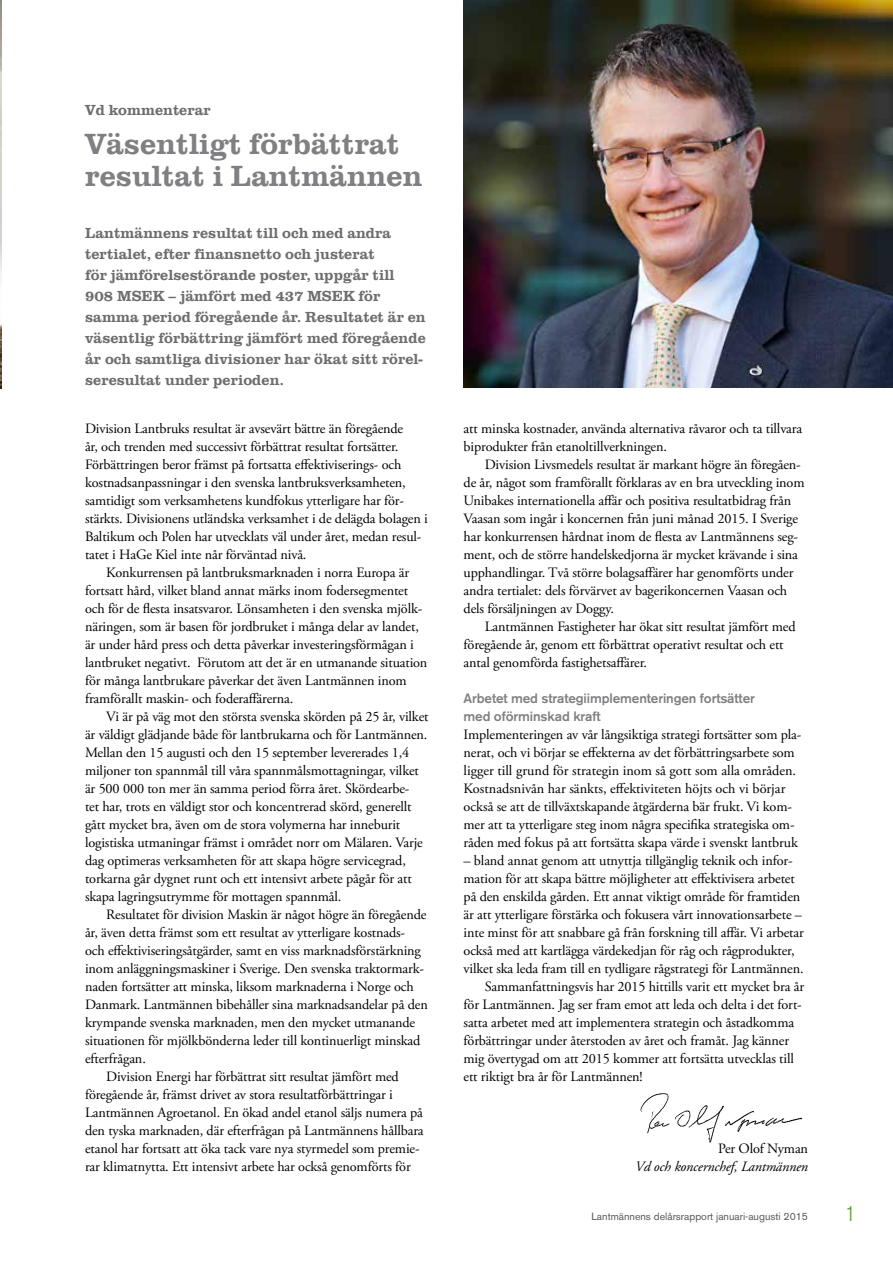
<style>
.page{position:relative;width:893px;height:1263px;background:#fff}
.page>*{position:absolute;margin:0;border:0;box-sizing:border-box;transform-origin:0 0}
.t1{font:500 30px/31.5px "URW Clarendon T";color:#808084}
.t2{font:300 21px "Akzidenz Grotesk BE";color:#5e9732}
.t3{font:500 15px/21px "URW Clarendon T";color:#6d6d70}
.t4{font:14.25px/18px "Adobe Garamond Pro";letter-spacing:-.01em;color:#000}
.t5{font:italic 14.25px "Adobe Garamond Pro";letter-spacing:-.01em;color:#000}
.t6{font:500 13.5px/18px "Akzidenz Grotesk BE";letter-spacing:-.01em;color:#808084}
.t7{font:10.5px "Akzidenz Grotesk BE";color:#58565a}
</style>
<div class="page">
<img style="left:640px;top:1093px;width:163px;height:50px">
<img style="left:464px;top:0;width:429px;height:387px">
<img style="left:0;top:0;width:1px;height:388px">
<p class="t3" style="left:85px;top:100px;width:127px">Vd kommenterar</p>
<h1 class="t1" style="left:85px;top:129px;width:339px">Väsentligt förbättrat resultat i Lantmännen</h1>
<p class="t3" style="left:85px;top:223px;width:342px">Lantmännens resultat till och med andra tertialet, efter finansnetto och justerat<br>för jämförelsestörande poster, uppgår till 908 MSEK – jämfört med 437 MSEK för samma period föregående år. Resultatet är en väsentlig förbättring jämfört med föregående år och samtliga divisioner har ökat sitt rörel&shy;seresultat under perioden.</p>
<p class="t4" style="left:85px;top:420px;width:344px">Division Lantbruks resultat är avsevärt bättre än föregående<br>år, och trenden med successivt förbättrat resultat fortsätter.<br>Förbättringen beror främst på fortsatta effektiviserings- och kostnadsanpassningar i den svenska lantbruksverksamheten, samtidigt som verksamhetens kundfokus ytterligare har för&shy;stärkts. Divisionens utländska verksamhet i de delägda bolagen i Baltikum och Polen har utvecklats väl under året, medan resul&shy;tatet i HaGe Kiel inte når förväntad nivå.</p>
<p class="t4" style="left:85px;top:564px;width:344px;text-indent:21px">Konkurrensen på lantbruksmarknaden i norra Europa är fortsatt hård, vilket bland annat märks inom fodersegmentet och för de flesta insatsvaror. Lönsamheten i den svenska mjölk&shy;näringen, som är basen för jordbruket i många delar av landet, är under hård press och detta påverkar investeringsförmågan i lantbruket negativt. Förutom att det är en utmanande situation för många lantbrukare påverkar det även Lantmännen inom framförallt maskin- och foderaffärerna.</p>
<p class="t4" style="left:85px;top:708px;width:345px;text-indent:21px">Vi är på väg mot den största svenska skörden på 25 år, vilket är väldigt glädjande både för lantbrukarna och för Lantmännen.<br>Mellan den 15 augusti och den 15 september levererades 1,4 miljoner ton spannmål till våra spannmålsmottagningar, vilket är 500 000 ton mer än samma period förra året. Skördearbe-<br>tet har, trots en väldigt stor och koncentrerad skörd, generellt gått mycket bra, även om de stora volymerna har inneburit logistiska utmaningar främst i området norr om Mälaren. Varje dag optimeras verksamheten för att skapa högre servicegrad, torkarna går dygnet runt och ett intensivt arbete pågår för att skapa lagringsutrymme för mottagen spannmål.</p>
<p class="t4" style="left:106px;top:906px;width:322px">Resultatet för division Maskin är något högre än föregående</p>
<p class="t4" style="left:85px;top:924px;width:322px">år, även detta främst som ett resultat av ytterligare kostnads-</p>
<p class="t4" style="left:85px;top:942px;width:337px">och effektiviseringsåtgärder, samt en viss marknadsförstärkning</p>
<p class="t4" style="left:85px;top:960px;width:340px">inom anläggningsmaskiner i Sverige. Den svenska traktormark-</p>
<p class="t4" style="left:85px;top:978px;width:330px">naden fortsätter att minska, liksom marknaderna i Norge och</p>
<p class="t4" style="left:85px;top:996px;width:344px">Danmark. Lantmännen bibehåller sina marknadsandelar på den</p>
<p class="t4" style="left:85px;top:1014px;width:332px">krympande svenska marknaden, men den mycket utmanande</p>
<p class="t4" style="left:85px;top:1032px;width:337px">situationen för mjölkbönderna leder till kontinuerligt minskad</p>
<p class="t4" style="left:85px;top:1050px;width:62px">efterfrågan.</p>
<p class="t4" style="left:106px;top:1068px;width:294px">Division Energi har förbättrat sitt resultat jämfört med</p>
<p class="t4" style="left:85px;top:1086px;width:309px">föregående år, främst drivet av stora resultatförbättringar i</p>
<p class="t4" style="left:85px;top:1104px;width:339px">Lantmännen Agroetanol. En ökad andel etanol säljs numera på</p>
<p class="t4" style="left:85px;top:1122px;width:340px">den tyska marknaden, där efterfrågan på Lantmännens hållbara</p>
<p class="t4" style="left:85px;top:1140px;width:336px">etanol har fortsatt att öka tack vare nya styrmedel som premie-</p>
<p class="t4" style="left:85px;top:1158px;width:327px">rar klimatnytta. Ett intensivt arbete har också genomförts för</p>
<p class="t4" style="left:464px;top:420px;width:340px">att minska kostnader, använda alternativa råvaror och ta tillvara biprodukter från etanoltillverkningen.</p>
<p class="t4" style="left:464px;top:456px;width:343px;text-indent:21px">Division Livsmedels resultat är markant högre än föregåen&shy;de år, något som framförallt förklaras av en bra utveckling inom Unibakes internationella affär och positiva resultatbidrag från Vaasan som ingår i koncernen från juni månad 2015. I Sverige har konkurrensen hårdnat inom de flesta av Lantmännens seg&shy;ment, och de större handelskedjorna är mycket krävande i sina upphandlingar. Två större bolagsaffärer har genomförts under andra tertialet: dels förvärvet av bagerikoncernen Vaasan och dels försäljningen av Doggy.</p>
<p class="t4" style="left:464px;top:618px;width:334px;text-indent:21px">Lantmännen Fastigheter har ökat sitt resultat jämfört med föregående år, genom ett förbättrat operativt resultat och ett antal genomförda fastighetsaffärer.</p>
<p class="t6" style="left:464px;top:689px;width:293px">Arbetet med strategiimplementeringen fortsätter med oförminskad kraft</p>
<p class="t4" style="left:464px;top:726px;width:339px">Implementeringen av vår långsiktiga strategi fortsätter som pla&shy;nerat, och vi börjar se effekterna av det förbättringsarbete som ligger till grund för strategin inom så gott som alla områden.<br>Kostnadsnivån har sänkts, effektiviteten höjts och vi börjar också se att de tillväxtskapande åtgärderna bär frukt. Vi kom&shy;mer att ta ytterligare steg inom några specifika strategiska om&shy;råden med fokus på att fortsätta skapa värde i svenskt lantbruk</p>
<p class="t4" style="left:464px;top:852px;width:331px">– bland annat genom att utnyttja tillgänglig teknik och infor-</p>
<p class="t4" style="left:464px;top:870px;width:333px">mation för att skapa bättre möjligheter att effektivisera arbetet</p>
<p class="t4" style="left:464px;top:888px;width:338px">på den enskilda gården. Ett annat viktigt område för framtiden</p>
<p class="t4" style="left:464px;top:906px;width:340px">är att ytterligare förstärka och fokusera vårt innovationsarbete –</p>
<p class="t4" style="left:464px;top:924px;width:342px">inte minst för att snabbare gå från forskning till affär. Vi arbetar</p>
<p class="t4" style="left:464px;top:942px;width:332px">också med att kartlägga värdekedjan för råg och rågprodukter,</p>
<p class="t4" style="left:464px;top:960px;width:342px">vilket ska leda fram till en tydligare rågstrategi för Lantmännen.</p>
<p class="t4" style="left:485px;top:978px;width:321px">Sammanfattningsvis har 2015 hittills varit ett mycket bra år</p>
<p class="t4" style="left:464px;top:996px;width:340px">för Lantmännen. Jag ser fram emot att leda och delta i det fort-</p>
<p class="t4" style="left:464px;top:1014px;width:332px">satta arbetet med att implementera strategin och åstadkomma</p>
<p class="t4" style="left:464px;top:1032px;width:327px">förbättringar under återstoden av året och framåt. Jag känner</p>
<p class="t4" style="left:464px;top:1050px;width:332px">mig övertygad om att 2015 kommer att fortsätta utvecklas till</p>
<p class="t4" style="left:464px;top:1068px;width:181px">ett riktigt bra år för Lantmännen!</p>
<p class="t4" style="left:718px;top:1140px;width:91px">Per Olof Nyman</p>
<p class="t5" style="left:635px;top:1158px;width:174px">Vd och koncernchef, Lantmännen</p>
<p class="t7" style="left:591px;top:1210px;width:218px">Lantmännens delårsrapport januari-augusti 2015</p>
<h2 class="t2" style="left:844px;top:1202px;width:14px">1</h2>
</div>
